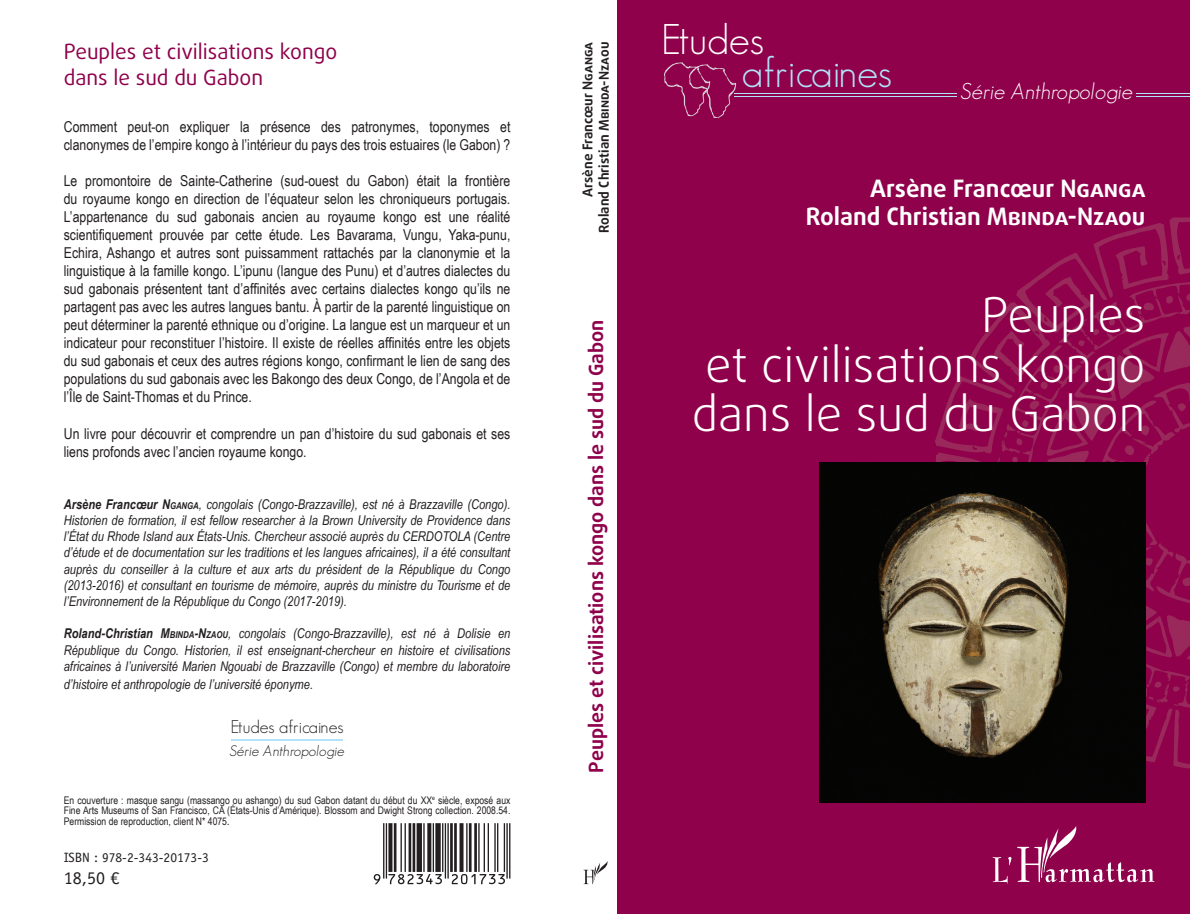
<style>
.page{position:relative;width:1190px;height:914px;background:#fff}
.page>*{position:absolute;margin:0;border:0;box-sizing:border-box;transform-origin:0 0}
.t1{font:300 48px/49.5px "Daxline Pro";color:#fff;text-align:justify}
.t2{font:300 42px "Geosans";color:#b2e2f9}
.t3{font:300 42px "Geosans";color:#fff}
.t4{font:700 24px/28.8px "Daxline Pro";color:#fff;text-align:right}
.t5{font:italic 300 22.5px "Geosans";color:#fff}
.t6{font:21px/25.2px "Daxline Pro";color:#8f014b}
.t7{font:700 19.5px "Daxline Pro";color:#8f014b}
.t8{font:300 18px "Geosans";color:#231f20}
.t9{font:18px "Officina Sans Std";color:#231f20}
.t10{font:15px/18px "Arial Narrow";color:#231f20}
.t11{font:italic 300 15px "Geosans";color:#231f20}
.t12{font:italic 13.5px/16.2px "Arial Narrow";color:#231f20;text-align:justify}
.t13{font:700 13.5px/16.2px "Daxline Pro";color:#231f20;text-align:right}
.t14{font:13.5px "Officina Sans Std";color:#231f20}
.t15{font:10.5px/10.5px "Arial Narrow";color:#231f20;text-align:justify}
.s1{font-weight:700}
.s2{font-weight:700;font-size:9.45px}
.s3{font-style:italic;font-size:12px}
</style>
<div class="page">
<svg style="left:583px;top:862px;width:24px;height:22px"></svg>
<div style="left:617px;top:0;width:573px;height:914px;background:#8f014b"></div>
<img style="left:664px;top:62px;width:21px;height:46px">
<svg style="left:664px;top:87px;width:21px;height:1px"></svg>
<img style="left:689px;top:67px;width:48px;height:51px">
<img style="left:685px;top:64px;width:30px;height:52px">
<img style="left:685px;top:87px;width:30px;height:1px">
<svg style="left:935px;top:217px;width:255px;height:552px"></svg>
<hr style="left:734px;top:93px;width:223px;height:1px;background:#b2e2f9">
<hr style="left:734px;top:96px;width:223px;height:1px;background:#b2e2f9">
<hr style="left:1136px;top:93px;width:54px;height:1px;background:#b2e2f9">
<hr style="left:1136px;top:96px;width:54px;height:1px;background:#b2e2f9">
<svg style="left:992px;top:856px;width:19px;height:27px"></svg>
<svg style="left:1017px;top:826px;width:138px;height:57px"></svg>
<hr style="left:232px;top:739px;width:111px;height:1px;background:#b2e2f9">
<hr style="left:232px;top:740px;width:111px;height:1px;background:#b2e2f9">
<svg style="left:374px;top:823px;width:136px;height:61px"></svg>
<img style="left:819px;top:462px;width:326px;height:341px">
<h3 class="t6" style="left:64px;top:39px;width:275px">Peuples et civilisations kongo dans le sud du Gabon</h3>
<p class="t10" style="left:64px;top:117px;width:448px">Comment peut-on expliquer la présence des patronymes, toponymes et clanonymes de l’empire kongo à l’intérieur du pays des trois estuaires (le Gabon) ?</p>
<p class="t10" style="left:64px;top:171px;width:448px;text-align:justify">Le promontoire de Sainte-Catherine (sud-ouest du Gabon) était la frontière du royaume kongo en direction de l’équateur selon les chroniqueurs portugais.<br>L’appartenance du sud gabonais ancien au royaume kongo est une réalité scientifiquement prouvée par cette étude. Les Bavarama, Vungu, Yaka-punu, Echira, Ashango et autres sont puissamment rattachés par la clanonymie et la linguistique à la famille kongo. L’ipunu (langue des Punu) et d’autres dialectes du sud gabonais présentent tant d’affinités avec certains dialectes kongo qu’ils ne partagent pas avec les autres langues bantu. À partir de la parenté linguistique on peut déterminer la parenté ethnique ou d’origine. La langue est un marqueur et un indicateur pour reconstituer l’histoire. Il existe de réelles affinités entre les objets du sud gabonais et ceux des autres régions kongo, confirmant le lien de sang des populations du sud gabonais avec les Bakongo des deux Congo, de l’Angola et de l’Île de Saint-Thomas et du Prince.</p>
<p class="t10" style="left:64px;top:423px;width:448px">Un livre pour découvrir et comprendre un pan d’histoire du sud gabonais et ses liens profonds avec l’ancien royaume kongo.</p>
<p class="t12" style="left:64px;top:495px;width:448px"><span class="s1">Arsène Francœur N</span><span class="s2">GANGA</span>, congolais (Congo-Brazzaville), est né à Brazzaville (Congo).<br>Historien de formation, il est fellow researcher à la Brown University de Providence dans l’État du Rhode Island aux États-Unis. Chercheur associé auprès du CERDOTOLA (Centre d’étude et de documentation sur les traditions et les langues africaines), il a été consultant auprès du conseiller à la culture et aux arts du président de la République du Congo (2013-2016) et consultant en tourisme de mémoire, auprès du ministre du Tourisme et de l’Environnement de la République du Congo (2017-2019).</p>
<p class="t12" style="left:64px;top:625px;width:448px"><span class="s1">Roland-Christian</span> <span class="s1">M</span><span class="s2">BINDA</span><span class="s1">-N</span><span class="s2">ZAOU</span>, congolais (Congo-Brazzaville), est né à Dolisie en République du Congo. Historien, il est enseignant-chercheur en histoire et civilisations africaines à l’université Marien Ngouabi de Brazzaville (Congo) et membre du laboratoire</p>
<p class="t12" style="left:64px;top:675px;width:251px">d’histoire et anthropologie de l’université éponyme.</p>
<p class="t8" style="left:231px;top:717px;width:114px">Etudes africaines</p>
<p class="t11" style="left:230px;top:742px;width:116px">Série Anthropologie</p>
<p class="t15" style="left:64px;top:794px;width:448px">En couverture : masque sangu (massango ou ashango) du sud Gabon datant du début du XX<sup>e</sup> siècle, exposé aux Fine Arts Museums of San Francisco, CA (États-Unis d’Amérique). Blossom and Dwight Strong collection. 2008.54.<br>Permission de reproduction, client N* 4075<span class="s3">.</span></p>
<p class="t14" style="left:64px;top:849px;width:147px">ISBN : 978-2-343-20173-3</p>
<p class="t9" style="left:64px;top:867px;width:57px">18,50 €</p>
<p class="t13" style="left:580px;top:233px;width:192px;rotate:-90deg">Arsène Francœur Nganga<br>Roland Christian Mbinda-Nzaou</p>
<h3 class="t7" style="left:583px;top:772px;width:454px;rotate:-90deg">Peuples et civilisations kongo dans le sud du Gabon</h3>
<h2 class="t3" style="left:661px;top:16px;width:104px">Etudes</h2>
<h2 class="t2" style="left:742px;top:49px;width:151px">africaines</h2>
<h3 class="t5" style="left:960px;top:79px;width:174px">Série Anthropologie</h3>
<h3 class="t4" style="left:805px;top:174px;width:341px">Arsène Francœur Nganga<br>Roland Christian Mbinda-Nzaou</h3>
<h1 class="t1" style="left:691px;top:291px;width:455px;text-indent:290px">Peuples et civilisations kongo dans le sud du Gabon</h1>
</div>
